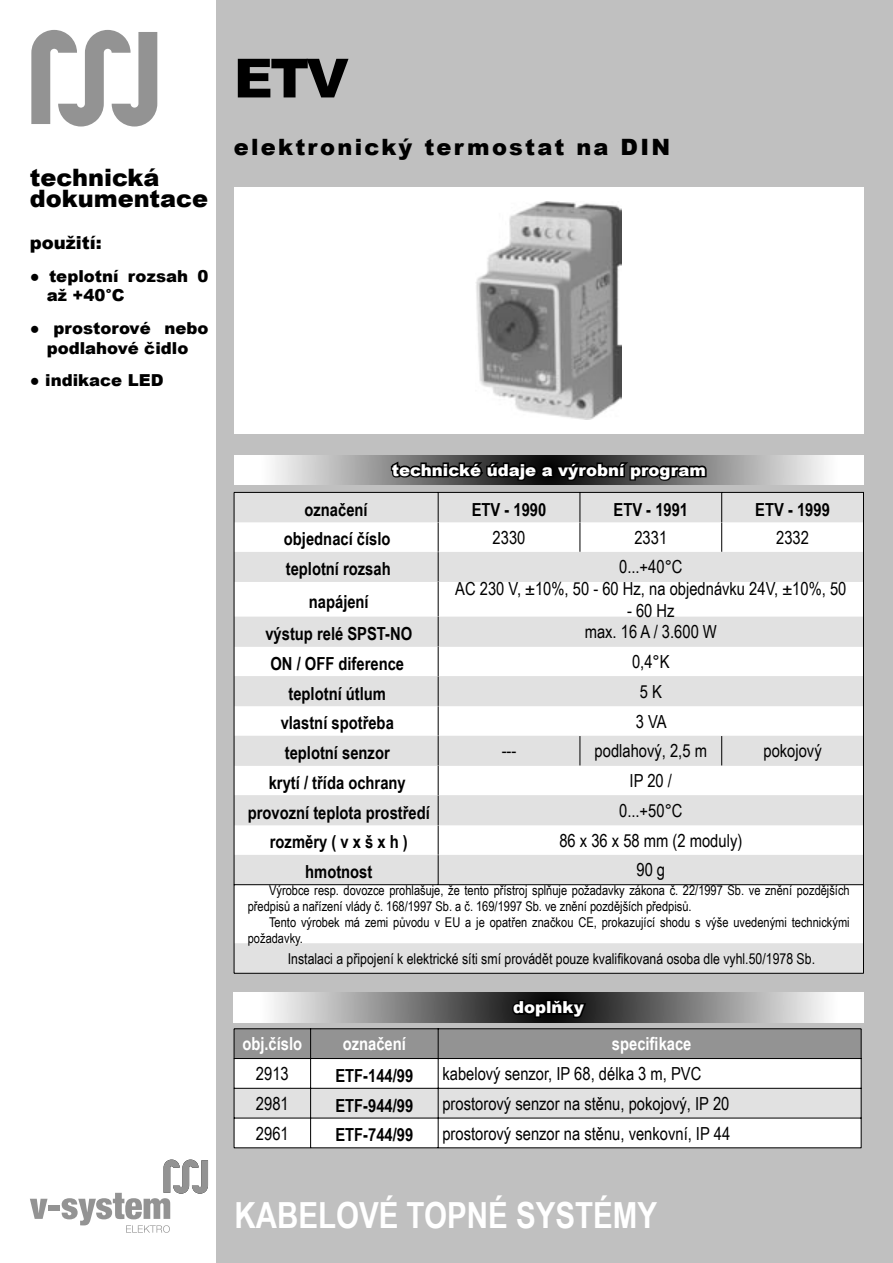
<style>
.page{position:relative;width:893px;height:1263px;background:#fff}
.page>*{position:absolute;margin:0;border:0;box-sizing:border-box;transform-origin:0 0}
.t1{font:900 54px "Arial";color:#000}
.t2{font:700 36px "Arial Narrow";color:#fff}
.t3{font:900 24px/21px "Arial";color:#000}
.t4{font:900 22.5px "Arial";letter-spacing:.1em;color:#000}
.t5{font:18px "Arial Narrow";color:#000}
.t6{font:700 18px "Arial Narrow";color:#000}
.t7{font:700 18px "Arial Narrow";color:#fff}
.t8{font:900 18px "Arial";color:#000}
.t9{font:900 16.5px/19.8px "Arial";color:#000}
.t10{font:900 16.5px "Arial";color:#fff}
.t11{font:15px "Arial Narrow";color:#000}
.t12{font:13.5px/16.2px "Arial Narrow";color:#000}
</style>
<div class="page">
<div style="left:217px;top:0;width:676px;height:1263px;background:#c0c0c0"></div>
<div style="left:235px;top:493px;width:628px;height:480px;background:#e1e1e1"></div>
<svg style="left:235px;top:522px;width:628px;height:421px;background:#f1f1f1"></svg>
<hr style="left:234px;top:492px;width:204px;height:1px;background:#000">
<svg style="left:234px;top:493px;width:1px;height:29px"></svg>
<hr style="left:438px;top:492px;width:142px;height:1px;background:#000">
<hr style="left:438px;top:492px;width:1px;height:30px;background:#000">
<hr style="left:580px;top:492px;width:141px;height:1px;background:#000">
<hr style="left:580px;top:492px;width:1px;height:30px;background:#000">
<hr style="left:722px;top:492px;width:142px;height:1px;background:#000">
<hr style="left:721px;top:492px;width:1px;height:30px;background:#000">
<svg style="left:863px;top:493px;width:1px;height:29px"></svg>
<hr style="left:234px;top:522px;width:1px;height:30px;background:#000">
<hr style="left:438px;top:522px;width:1px;height:30px;background:#000">
<hr style="left:580px;top:522px;width:1px;height:30px;background:#000">
<hr style="left:721px;top:522px;width:1px;height:30px;background:#000">
<hr style="left:863px;top:522px;width:1px;height:30px;background:#000">
<hr style="left:234px;top:552px;width:1px;height:30px;background:#000">
<svg style="left:438px;top:552px;width:1px;height:29px"></svg>
<hr style="left:863px;top:552px;width:1px;height:30px;background:#000">
<hr style="left:234px;top:582px;width:1px;height:35px;background:#000">
<hr style="left:438px;top:582px;width:1px;height:35px;background:#000">
<hr style="left:863px;top:582px;width:1px;height:35px;background:#000">
<svg style="left:234px;top:617px;width:1px;height:29px"></svg>
<svg style="left:863px;top:617px;width:1px;height:29px"></svg>
<hr style="left:234px;top:646px;width:1px;height:30px;background:#000">
<svg style="left:438px;top:617px;width:1px;height:59px"></svg>
<hr style="left:863px;top:646px;width:1px;height:30px;background:#000">
<hr style="left:234px;top:676px;width:1px;height:30px;background:#000">
<hr style="left:438px;top:676px;width:1px;height:30px;background:#000">
<hr style="left:863px;top:676px;width:1px;height:30px;background:#000">
<hr style="left:234px;top:706px;width:1px;height:30px;background:#000">
<hr style="left:438px;top:706px;width:1px;height:30px;background:#000">
<hr style="left:863px;top:706px;width:1px;height:30px;background:#000">
<hr style="left:234px;top:736px;width:1px;height:30px;background:#000">
<svg style="left:580px;top:736px;width:1px;height:29px"></svg>
<svg style="left:721px;top:736px;width:1px;height:29px"></svg>
<hr style="left:863px;top:736px;width:1px;height:30px;background:#000">
<svg style="left:234px;top:766px;width:1px;height:29px"></svg>
<svg style="left:438px;top:736px;width:1px;height:59px"></svg>
<svg style="left:863px;top:766px;width:1px;height:29px"></svg>
<hr style="left:234px;top:795px;width:1px;height:30px;background:#000">
<hr style="left:438px;top:795px;width:1px;height:30px;background:#000">
<hr style="left:863px;top:795px;width:1px;height:30px;background:#000">
<hr style="left:234px;top:825px;width:1px;height:30px;background:#000">
<hr style="left:438px;top:825px;width:1px;height:30px;background:#000">
<hr style="left:863px;top:825px;width:1px;height:30px;background:#000">
<hr style="left:438px;top:855px;width:1px;height:30px;background:#000">
<hr style="left:234px;top:884px;width:204px;height:1px;background:#000">
<svg style="left:234px;top:855px;width:1px;height:29px"></svg>
<hr style="left:234px;top:885px;width:1px;height:58px;background:#000">
<hr style="left:438px;top:884px;width:142px;height:1px;background:#000">
<hr style="left:580px;top:884px;width:142px;height:1px;background:#000">
<hr style="left:722px;top:884px;width:142px;height:1px;background:#000">
<svg style="left:863px;top:855px;width:1px;height:29px"></svg>
<hr style="left:863px;top:885px;width:1px;height:58px;background:#000">
<hr style="left:234px;top:943px;width:1px;height:30px;background:#000">
<hr style="left:863px;top:943px;width:1px;height:30px;background:#000">
<hr style="left:234px;top:973px;width:204px;height:1px;background:#000">
<hr style="left:438px;top:973px;width:142px;height:1px;background:#000">
<hr style="left:580px;top:973px;width:142px;height:1px;background:#000">
<hr style="left:722px;top:973px;width:142px;height:1px;background:#000">
<svg style="left:234px;top:992px;width:629px;height:30px;background:#979797"></svg>
<svg style="left:510px;top:997px;width:78px;height:24px;background:#0a0a0a"></svg>
<svg style="left:234px;top:1028px;width:628px;height:120px;background:#d3d3d3"></svg>
<hr style="left:234px;top:1147px;width:76px;height:1px;background:#000">
<hr style="left:311px;top:1147px;width:127px;height:1px;background:#000">
<hr style="left:438px;top:1147px;width:423px;height:1px;background:#000">
<div style="left:234px;top:187px;width:629px;height:247px;background:#fff"></div>
<img style="left:476px;top:201px;width:146px;height:218px">
<svg style="left:235px;top:455px;width:628px;height:30px"></svg>
<svg style="left:389px;top:459px;width:319px;height:24px;background:#252525"></svg>
<svg style="left:31px;top:30px;width:126px;height:97px"></svg>
<svg style="left:30px;top:1199px;width:18px;height:20px"></svg>
<div style="left:48px;top:1205px;width:12px;height:6px;background:#939393"></div>
<svg style="left:62px;top:1159px;width:146px;height:74px"></svg>
<h3 class="t3" style="left:30px;top:166px;width:180px">technická dokumentace</h3>
<p class="t8" style="left:30px;top:229px;width:74px">použití:</p>
<p class="t9" style="left:47px;top:265px;width:163px;text-indent:-17px">● teplotní rozsah 0 až +40°C</p>
<p class="t9" style="left:30px;top:318px;width:180px;text-align:center">● prostorové nebo podlahové čidlo</p>
<p class="t9" style="left:30px;top:370px;width:135px">● indikace LED</p>
<h1 class="t1" style="left:234px;top:39px;width:116px">ETV</h1>
<p class="t4" style="left:234px;top:131px;width:438px">elektronický termostat na DIN</p>
<p class="t10" style="left:392px;top:458px;width:316px">technické údaje a výrobní program</p>
<p class="t6" style="left:305px;top:496px;width:65px">označení</p>
<p class="t6" style="left:472px;top:496px;width:76px">ETV - 1990</p>
<p class="t6" style="left:613px;top:496px;width:76px">ETV - 1991</p>
<p class="t6" style="left:755px;top:496px;width:76px">ETV - 1999</p>
<p class="t6" style="left:284px;top:525px;width:108px">objednací číslo</p>
<p class="t5" style="left:493px;top:524px;width:34px">2330</p>
<p class="t5" style="left:634px;top:524px;width:34px">2331</p>
<p class="t5" style="left:776px;top:524px;width:34px">2332</p>
<p class="t6" style="left:286px;top:555px;width:106px">teplotní rozsah</p>
<p class="t5" style="left:619px;top:554px;width:65px">0...+40°C</p>
<p class="t6" style="left:309px;top:588px;width:61px">napájení</p>
<p class="t5" style="left:455px;top:575px;width:393px">AC 230 V, ±10%, 50 - 60 Hz, na objednávku 24V, ±10%, 50</p>
<p class="t5" style="left:627px;top:597px;width:49px">- 60 Hz</p>
<p class="t6" style="left:265px;top:620px;width:148px">výstup relé SPST-NO</p>
<p class="t5" style="left:585px;top:619px;width:134px">max. 16 A / 3.600 W</p>
<p class="t6" style="left:270px;top:650px;width:135px">ON / OFF diference</p>
<p class="t5" style="left:632px;top:648px;width:39px">0,4°K</p>
<p class="t6" style="left:288px;top:680px;width:99px">teplotní útlum</p>
<p class="t5" style="left:640px;top:678px;width:24px">5 K</p>
<p class="t6" style="left:281px;top:709px;width:115px">vlastní spotřeba</p>
<p class="t5" style="left:636px;top:708px;width:32px">3 VA</p>
<p class="t6" style="left:285px;top:739px;width:106px">teplotní senzor</p>
<p class="t5" style="left:502px;top:738px;width:16px">---</p>
<p class="t5" style="left:595px;top:738px;width:114px">podlahový, 2,5 m</p>
<p class="t5" style="left:763px;top:738px;width:60px">pokojový</p>
<p class="t6" style="left:269px;top:769px;width:138px">krytí / třída ochrany</p>
<p class="t5" style="left:630px;top:767px;width:44px">IP 20 /</p>
<p class="t6" style="left:248px;top:799px;width:184px">provozní teplota prostředí</p>
<p class="t5" style="left:619px;top:797px;width:65px">0...+50°C</p>
<p class="t6" style="left:270px;top:828px;width:139px">rozměry ( v x š x h )</p>
<p class="t5" style="left:559px;top:827px;width:184px">86 x 36 x 58 mm (2 moduly)</p>
<p class="t6" style="left:305px;top:858px;width:69px">hmotnost</p>
<p class="t5" style="left:636px;top:857px;width:30px">90 g</p>
<p class="t12" style="left:248px;top:881px;width:603px;text-indent:21px">Výrobce resp. dovozce prohlašuje, že tento přístroj splňuje požadavky zákona č. 22/1997 Sb. ve znění pozdějších předpisů a nařízení vlády č. 168/1997 Sb. a č. 169/1997 Sb. ve znění pozdějších předpisů.</p>
<p class="t12" style="left:248px;top:914px;width:603px;text-indent:21px">Tento výrobek má zemi původu v EU a je opatřen značkou CE, prokazující shodu s výše uvedenými technickými požadavky.</p>
<p class="t11" style="left:288px;top:947px;width:529px">Instalaci a připojení k elektrické síti smí provádět pouze kvalifikovaná osoba dle vyhl.50/1978 Sb.</p>
<p class="t10" style="left:513px;top:995px;width:72px">doplňky</p>
<p class="t7" style="left:242px;top:1030px;width:61px">obj.číslo</p>
<p class="t7" style="left:343px;top:1030px;width:65px">označení</p>
<p class="t7" style="left:612px;top:1030px;width:81px">specifikace</p>
<p class="t5" style="left:256px;top:1060px;width:34px">2913</p>
<p class="t6" style="left:335px;top:1062px;width:79px">ETF-144/99</p>
<p class="t5" style="left:442px;top:1060px;width:261px">kabelový senzor, IP 68, délka 3 m, PVC</p>
<p class="t5" style="left:256px;top:1090px;width:34px">2981</p>
<p class="t6" style="left:335px;top:1091px;width:79px">ETF-944/99</p>
<p class="t5" style="left:442px;top:1090px;width:288px">prostorový senzor na stěnu, pokojový, IP 20</p>
<p class="t5" style="left:256px;top:1120px;width:34px">2961</p>
<p class="t6" style="left:335px;top:1121px;width:79px">ETF-744/99</p>
<p class="t5" style="left:442px;top:1120px;width:289px">prostorový senzor na stěnu, venkovní, IP 44</p>
<h2 class="t2" style="left:234px;top:1188px;width:424px">KABELOVÉ TOPNÉ SYSTÉMY</h2>
</div>
